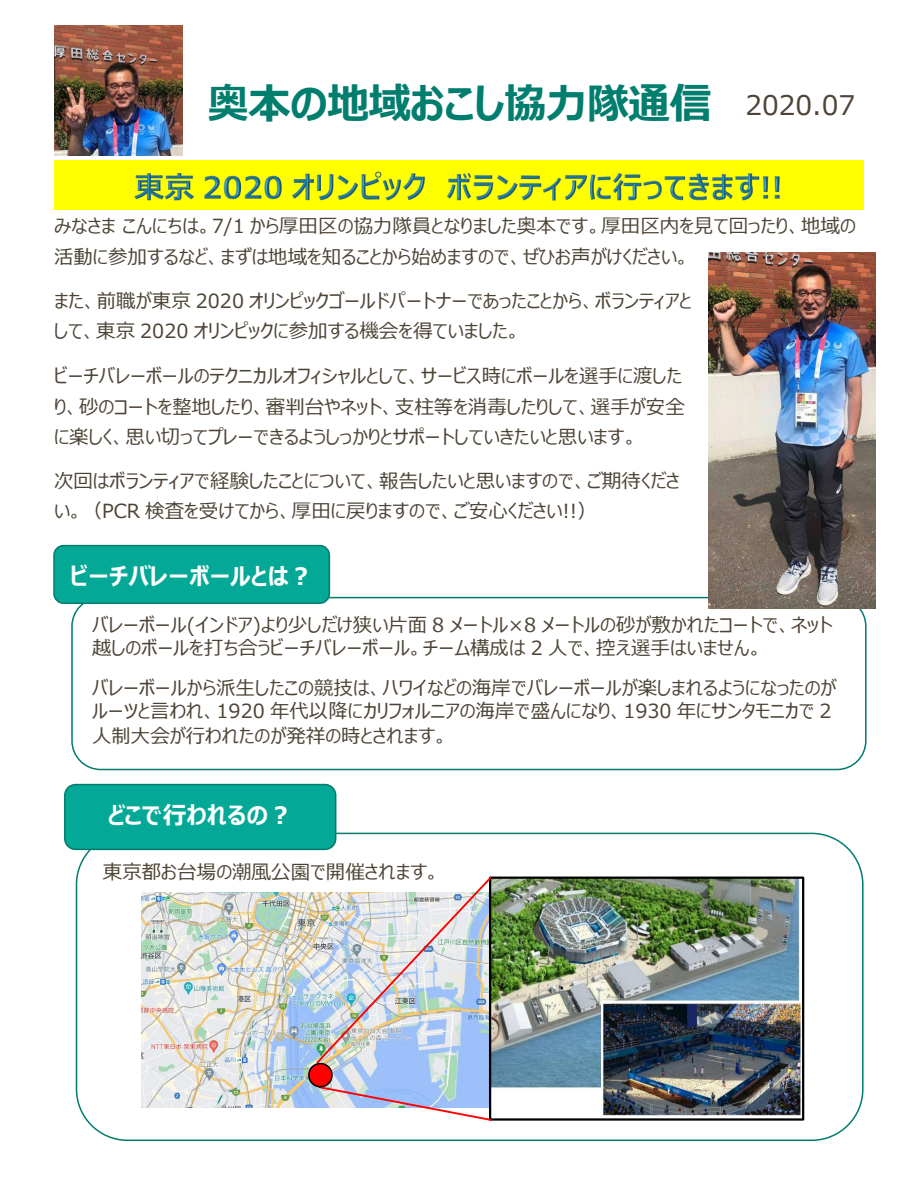
<style>
.page{position:relative;width:918px;height:1188px;background:#fff}
.page>*{position:absolute;margin:0;border:0;box-sizing:border-box;transform-origin:0 0}
.t1{font:700 42px "Meiryo UI";letter-spacing:-.015em;color:#027e6f}
.t2{font:27px "Meiryo UI";color:#4d4436}
.t3{font:700 24px "Meiryo UI";color:#fff}
.t4{font:19.5px/30px "Meiryo UI";color:#4d4436}
</style>
<div class="page">
<img style="left:54px;top:160px;width:810px;height:49px">
<img style="left:54px;top:25px;width:129px;height:131px">
<div style="left:71px;top:597px;width:796px;height:173px;border:2px solid #027b6d;border-radius:29px"></div>
<div style="left:54px;top:546px;width:275px;height:57px;background:#03a996;border-radius:10px"></div>
<div style="left:53px;top:545px;width:277px;height:59px;border:2px solid #027b6d;border-radius:10px"></div>
<div style="left:76px;top:833px;width:788px;height:308px;border:2px solid #027b6d;border-radius:51px"></div>
<div style="left:65px;top:785px;width:271px;height:64px;background:#03a996;border-radius:11px"></div>
<div style="left:64px;top:784px;width:272px;height:66px;border:2px solid #027b6d;border-radius:11px"></div>
<img style="left:708px;top:253px;width:168px;height:356px">
<img style="left:141px;top:892px;width:348px;height:216px">
<img style="left:492px;top:880px;width:309px;height:237px">
<div style="left:489px;top:877px;width:315px;height:244px;border:2px solid #000"></div>
<img style="left:314px;top:876px;width:179px;height:190px">
<svg style="left:316px;top:1085px;width:177px;height:36px"></svg>
<div style="left:309px;top:1064px;width:23px;height:23px;background:#f00;border-radius:50%"></div>
<div style="left:308px;top:1063px;width:25px;height:24px;border:2px solid #000;border-radius:50%"></div>
<p class="t1" style="left:207px;top:75px;width:506px">奥本の地域おこし協力隊通信</p>
<p class="t2" style="left:745px;top:87px;width:111px">2020.07</p>
<p class="t4" style="left:54px;top:209px;width:803px">みなさまこんにちは。7/1 から厚田区の協力隊員となりました奥本です。厚田区内を見て回ったり、地域の活動に参加するなど、まずは地域を知ることから始めますので、ぜひお声がけください。</p>
<p class="t4" style="left:54px;top:284px;width:639px">また、前職が東京 2020 オリンピックゴールドパートナーであったことから、ボランティアとして、東京 2020 オリンピックに参加する機会を得ていました。</p>
<p class="t4" style="left:54px;top:359px;width:632px">ビーチバレーボールのテクニカルオフィシャルとして、サービス時にボールを選手に渡したり、砂のコートを整地したり、審判台やネット、支柱等を消毒したりして、選手が安全に楽しく、思い切ってプレーできるようしっかりとサポートしていきたいと思います。</p>
<p class="t4" style="left:54px;top:464px;width:627px">次回はボランティアで経験したことについて、報告したいと思いますので、ご期待ください。（PCR 検査を受けてから、厚田に戻りますので、ご安心ください!!）</p>
<p class="t3" style="left:70px;top:559px;width:244px">ビーチバレーボールとは？</p>
<p class="t4" style="left:92px;top:610px;width:742px;line-height:24px">バレーボール(インドア)より少しだけ狭い片面 8 メートル×8 メートルの砂が敷かれたコートで、ネット越しのボールを打ち合うビーチバレーボール。チーム構成は 2 人で、控え選手はいません。</p>
<p class="t4" style="left:92px;top:673px;width:746px;line-height:24px">バレーボールから派生したこの競技は、ハワイなどの海岸でバレーボールが楽しまれるようになったのがルーツと言われ、1920 年代以降にカリフォルニアの海岸で盛んになり、1930 年にサンタモニカで 2人制大会が行われたのが発祥の時とされます。</p>
<p class="t3" style="left:108px;top:799px;width:186px">どこで行われるの？</p>
<p class="t4" style="left:103px;top:855px;width:338px">東京都お台場の潮風公園で開催されます。</p>
</div>
